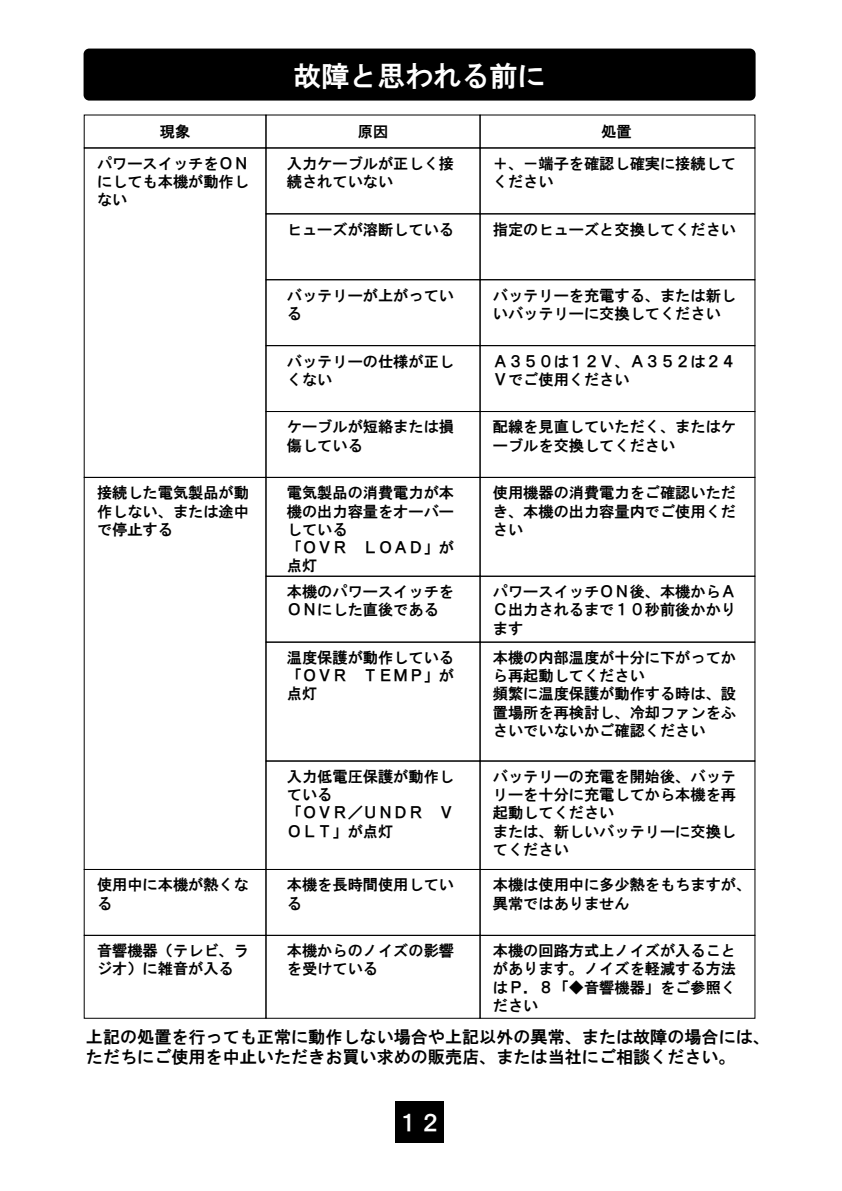
<style>
.page{position:relative;width:842px;height:1191px;background:#fff}
.page>*{position:absolute;margin:0;border:0;box-sizing:border-box;transform-origin:0 0}
.t1{font:28px "HG Gothic E";color:#fff}
.t2{font:22px "HG Gothic E";color:#fff}
.t3{font:17px/20px "HG Gothic E";color:#000}
.t4{font:15.2px/18.2px "HGS Gothic E";color:#000}
</style>
<div class="page">
<div style="left:395px;top:1101px;width:49px;height:41px;background:#000"></div>
<div style="left:84px;top:49px;width:672px;height:52px;background:#000;border-radius:6px"></div>
<div style="left:265px;top:147px;width:216px;height:67px;border:1px solid #000"></div>
<div style="left:480px;top:147px;width:275px;height:67px;border:1px solid #000"></div>
<div style="left:265px;top:279px;width:216px;height:67px;border:1px solid #000"></div>
<div style="left:480px;top:279px;width:275px;height:67px;border:1px solid #000"></div>
<div style="left:265px;top:345px;width:216px;height:67px;border:1px solid #000"></div>
<div style="left:480px;top:345px;width:275px;height:67px;border:1px solid #000"></div>
<div style="left:265px;top:576px;width:216px;height:66px;border:1px solid #000"></div>
<div style="left:480px;top:576px;width:275px;height:66px;border:1px solid #000"></div>
<div style="left:265px;top:641px;width:216px;height:120px;border:1px solid #000"></div>
<div style="left:480px;top:641px;width:275px;height:120px;border:1px solid #000"></div>
<div style="left:84px;top:869px;width:182px;height:67px;border:1px solid #000"></div>
<div style="left:84px;top:935px;width:182px;height:83px;border:1px solid #000"></div>
<div style="left:265px;top:935px;width:216px;height:83px;border:1px solid #000"></div>
<div style="left:480px;top:935px;width:275px;height:83px;border:1px solid #000"></div>
<div style="left:265px;top:411px;width:216px;height:67px;border:1px solid #000"></div>
<div style="left:480px;top:411px;width:275px;height:67px;border:1px solid #000"></div>
<div style="left:265px;top:760px;width:216px;height:110px;border:1px solid #000"></div>
<div style="left:480px;top:760px;width:275px;height:110px;border:1px solid #000"></div>
<p class="t4" style="left:97px;top:116px;width:153px;line-height:31.8px;text-align:center">現象<br>パワースイッチをＯＮ</p>
<p class="t4" style="left:97px;top:172px;width:153px">にしても本機が動作しない</p>
<p class="t1" style="left:294px;top:62px;width:253px">故障と思われる前に</p>
<p class="t4" style="left:358px;top:122px;width:32px">原因</p>
<p class="t4" style="left:601px;top:122px;width:32px">処置</p>
<p class="t4" style="left:287px;top:154px;width:169px">入力ケーブルが正しく接続されていない</p>
<p class="t4" style="left:493px;top:154px;width:245px">＋、－端子を確認し確実に接続してください</p>
<p class="t4" style="left:287px;top:220px;width:169px">ヒューズが溶断している</p>
<p class="t4" style="left:493px;top:220px;width:245px">指定のヒューズと交換してください</p>
<p class="t4" style="left:287px;top:286px;width:169px">バッテリーが上がっている</p>
<p class="t4" style="left:493px;top:286px;width:245px">バッテリーを充電する、または新しいバッテリーに交換してください</p>
<p class="t4" style="left:287px;top:352px;width:169px">バッテリーの仕様が正しくない</p>
<p class="t4" style="left:493px;top:352px;width:245px">Ａ３５０は１２Ｖ、Ａ３５２は２４<br>Ｖでご使用ください</p>
<p class="t4" style="left:287px;top:418px;width:169px">ケーブルが短絡または損傷している</p>
<p class="t4" style="left:493px;top:418px;width:245px">配線を見直していただく、またはケーブルを交換してください</p>
<p class="t4" style="left:97px;top:484px;width:153px;text-align:justify">接続した電気製品が動作しない、または途中で停止する</p>
<p class="t4" style="left:287px;top:484px;width:169px">電気製品の消費電力が本機の出力容量をオーバーしている<br>「ＯＶＲ ＬＯＡＤ」が点灯</p>
<p class="t4" style="left:493px;top:484px;width:245px;text-align:justify">使用機器の消費電力をご確認いただき、本機の出力容量内でご使用ください</p>
<p class="t4" style="left:287px;top:582px;width:169px">本機のパワースイッチを<br>ＯＮにした直後である</p>
<p class="t4" style="left:493px;top:582px;width:245px;text-align:justify">パワースイッチＯＮ後、本機からＡＣ出力されるまで１０秒前後かかります</p>
<p class="t4" style="left:287px;top:648px;width:169px;text-align:justify">温度保護が動作している「ＯＶＲ ＴＥＭＰ」が点灯</p>
<p class="t4" style="left:493px;top:648px;width:245px">本機の内部温度が十分に下がってから再起動してください<br>頻繁に温度保護が動作する時は、設置場所を再検討し、冷却ファンをふさいでいないかご確認ください</p>
<p class="t4" style="left:287px;top:767px;width:169px">入力低電圧保護が動作している<br>「ＯＶＲ／ＵＮＤＲ Ｖ<br>ＯＬＴ」が点灯</p>
<p class="t4" style="left:493px;top:767px;width:245px">バッテリーの充電を開始後、バッテリーを十分に充電してから本機を再起動してください<br>または、新しいバッテリーに交換してください</p>
<p class="t4" style="left:97px;top:875px;width:153px">使用中に本機が熱くなる</p>
<p class="t4" style="left:287px;top:875px;width:169px">本機を長時間使用している</p>
<p class="t4" style="left:493px;top:875px;width:260px">本機は使用中に多少熱をもちますが、異常ではありません</p>
<p class="t4" style="left:97px;top:941px;width:153px">音響機器（テレビ、ラジオ）に雑音が入る</p>
<p class="t4" style="left:287px;top:941px;width:169px">本機からのノイズの影響を受けている</p>
<p class="t4" style="left:493px;top:941px;width:245px;text-align:justify">本機の回路方式上ノイズが入ることがあります。ノイズを軽減する方法はＰ．８「◆音響機器」をご参照ください</p>
<p class="t3" style="left:86px;top:1027px;width:685px">上記の処置を行っても正常に動作しない場合や上記以外の異常、または故障の場合には、ただちにご使用を中止いただきお買い求めの販売店、または当社にご相談ください。</p>
<p class="t2" style="left:398px;top:1112px;width:45px">１２</p>
</div>
